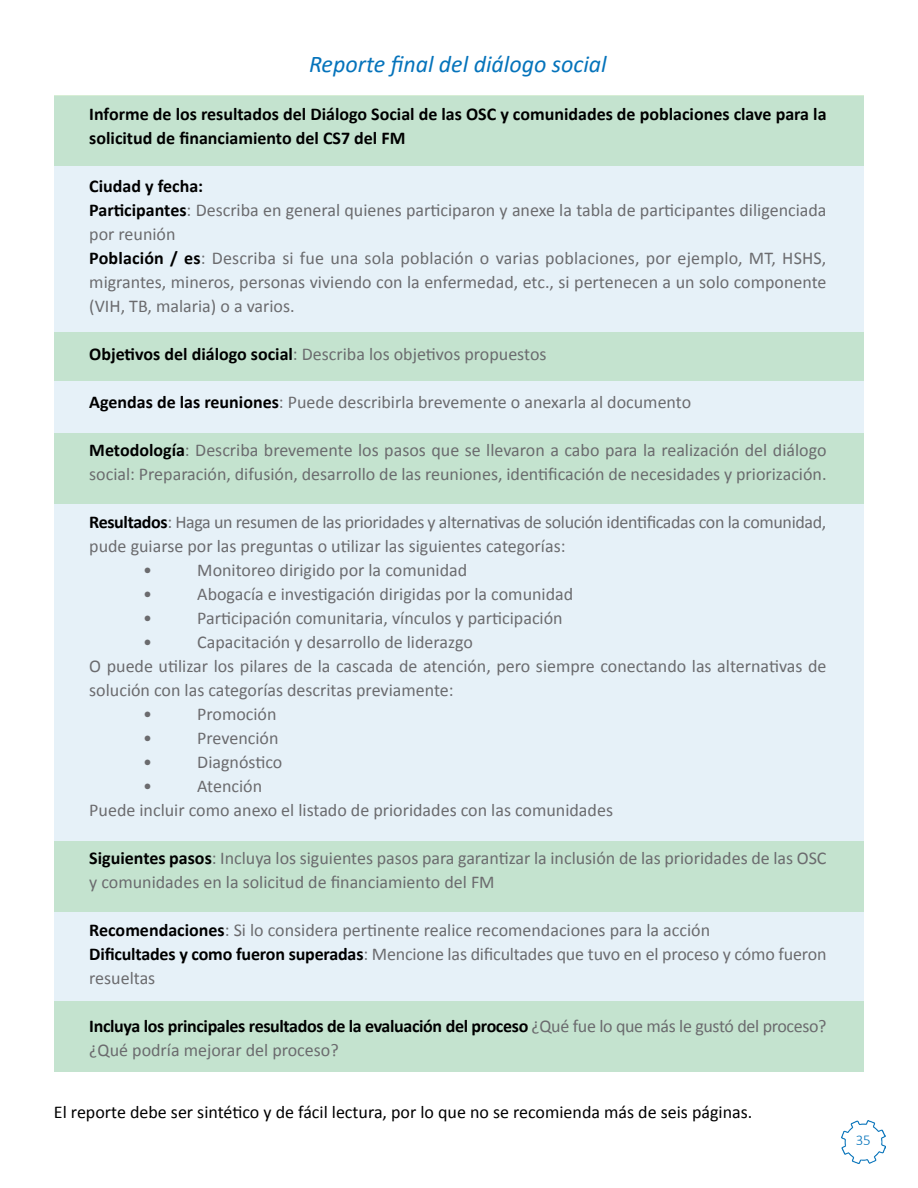
<style>
.page{position:relative;width:918px;height:1188px;background:#fff}
.page>*{position:absolute;margin:0;border:0;box-sizing:border-box;transform-origin:0 0}
.t1{font:italic 24px "Calibri";color:#0573bb}
.t2{font:18px/24px "Calibri";color:#6b6b6e}
.t3{font:700 18px/24px "Calibri";color:#000}
.t4{font:18px "Calibri";letter-spacing:-.02em;color:#6b6b6e}
.t5{font:18px "Calibri";color:#000}
.t6{font:300 15px "Calibri";color:#0573bb}
.s1{font-weight:700;color:#000}
</style>
<div class="page">
<div style="left:54px;top:96px;width:810px;height:975px;background:#e6f1f8"></div>
<div style="left:54px;top:96px;width:810px;height:70px;background:#c4e3cf"></div>
<div style="left:54px;top:332px;width:810px;height:49px;background:#c4e3cf"></div>
<div style="left:54px;top:434px;width:810px;height:70px;background:#c4e3cf"></div>
<div style="left:54px;top:842px;width:810px;height:70px;background:#c4e3cf"></div>
<div style="left:54px;top:1001px;width:810px;height:70px;background:#c4e3cf"></div>
<img style="left:841px;top:1120px;width:44px;height:44px">
<h1 class="t1" style="left:309px;top:47px;width:299px">Reporte final del diálogo social</h1>
<p class="t3" style="left:89px;top:102px;width:739px">Informe de los resultados del Diálogo Social de las OSC y comunidades de poblaciones clave para la solicitud de financiamiento del CS7 del FM</p>
<p class="t2" style="left:89px;top:174px;width:739px"><span class="s1">Ciudad y fecha:<br>Participantes</span>: Describa en general quienes participaron y anexe la tabla de participantes diligenciada por reunión<br><span class="s1">Población / es</span>: Describa si fue una sola población o varias poblaciones, por ejemplo, MT, HSHS, migrantes, mineros, personas viviendo con la enfermedad, etc., si pertenecen a un solo componente (VIH, TB, malaria) o a varios.</p>
<p class="t2" style="left:89px;top:342px;width:459px"><span class="s1">Objetivos del diálogo social</span>: Describa los objetivos propuestos</p>
<p class="t2" style="left:89px;top:390px;width:603px"><span class="s1">Agendas de las reuniones</span>: Puede describirla brevemente o anexarla al documento</p>
<p class="t2" style="left:89px;top:438px;width:739px"><span class="s1">Metodología</span>: Describa brevemente los pasos que se llevaron a cabo para la realización del diálogo social: Preparación, difusión, desarrollo de las reuniones, identificación de necesidades y priorización.</p>
<p class="t4" style="left:89px;top:511px;width:739px"><span class="s1">Resultados</span>: Haga un resumen de las prioridades y alternativas de solución identificadas con la comunidad,</p>
<p class="t2" style="left:89px;top:534px;width:478px">pude guiarse por las preguntas o utilizar las siguientes categorías:</p>
<p class="t2" style="left:143px;top:558px;width:10px">•</p>
<p class="t2" style="left:197px;top:558px;width:271px">Monitoreo dirigido por la comunidad</p>
<p class="t2" style="left:143px;top:582px;width:10px">•</p>
<p class="t2" style="left:197px;top:582px;width:377px">Abogacía e investigación dirigidas por la comunidad</p>
<p class="t2" style="left:143px;top:606px;width:10px">•</p>
<p class="t2" style="left:197px;top:606px;width:367px">Participación comunitaria, vínculos y participación</p>
<p class="t2" style="left:143px;top:630px;width:10px">•</p>
<p class="t2" style="left:197px;top:630px;width:277px">Capacitación y desarrollo de liderazgo</p>
<p class="t2" style="left:89px;top:654px;width:739px">O puede utilizar los pilares de la cascada de atención, pero siempre conectando las alternativas de</p>
<p class="t2" style="left:89px;top:678px;width:366px">solución con las categorías descritas previamente:</p>
<p class="t2" style="left:143px;top:702px;width:10px">•</p>
<p class="t2" style="left:197px;top:702px;width:81px">Promoción</p>
<p class="t2" style="left:143px;top:726px;width:10px">•</p>
<p class="t2" style="left:197px;top:726px;width:83px">Prevención</p>
<p class="t2" style="left:143px;top:750px;width:10px">•</p>
<p class="t2" style="left:197px;top:750px;width:87px">Diagnóstico</p>
<p class="t2" style="left:143px;top:774px;width:10px">•</p>
<p class="t2" style="left:89px;top:774px;width:525px;text-indent:108px">Atención<br>Puede incluir como anexo el listado de prioridades con las comunidades</p>
<p class="t2" style="left:89px;top:846px;width:739px"><span class="s1">Siguientes pasos</span>: Incluya los siguientes pasos para garantizar la inclusión de las prioridades de las OSC y comunidades en la solicitud de financiamiento del FM</p>
<p class="t2" style="left:89px;top:918px;width:739px"><span class="s1">Recomendaciones</span>: Si lo considera pertinente realice recomendaciones para la acción<br><span class="s1">Dificultades y como fueron superadas</span>: Mencione las dificultades que tuvo en el proceso y cómo fueron resueltas</p>
<p class="t2" style="left:89px;top:1014px;width:739px"><span class="s1">Incluya los principales resultados de la evaluación del proceso</span> ¿Qué fue lo que más le gustó del proceso? ¿Qué podría mejorar del proceso?</p>
<p class="t5" style="left:54px;top:1101px;width:700px">El reporte debe ser sintético y de fácil lectura, por lo que no se recomienda más de seis páginas.</p>
<p class="t6" style="left:856px;top:1131px;width:17px">35</p>
</div>
